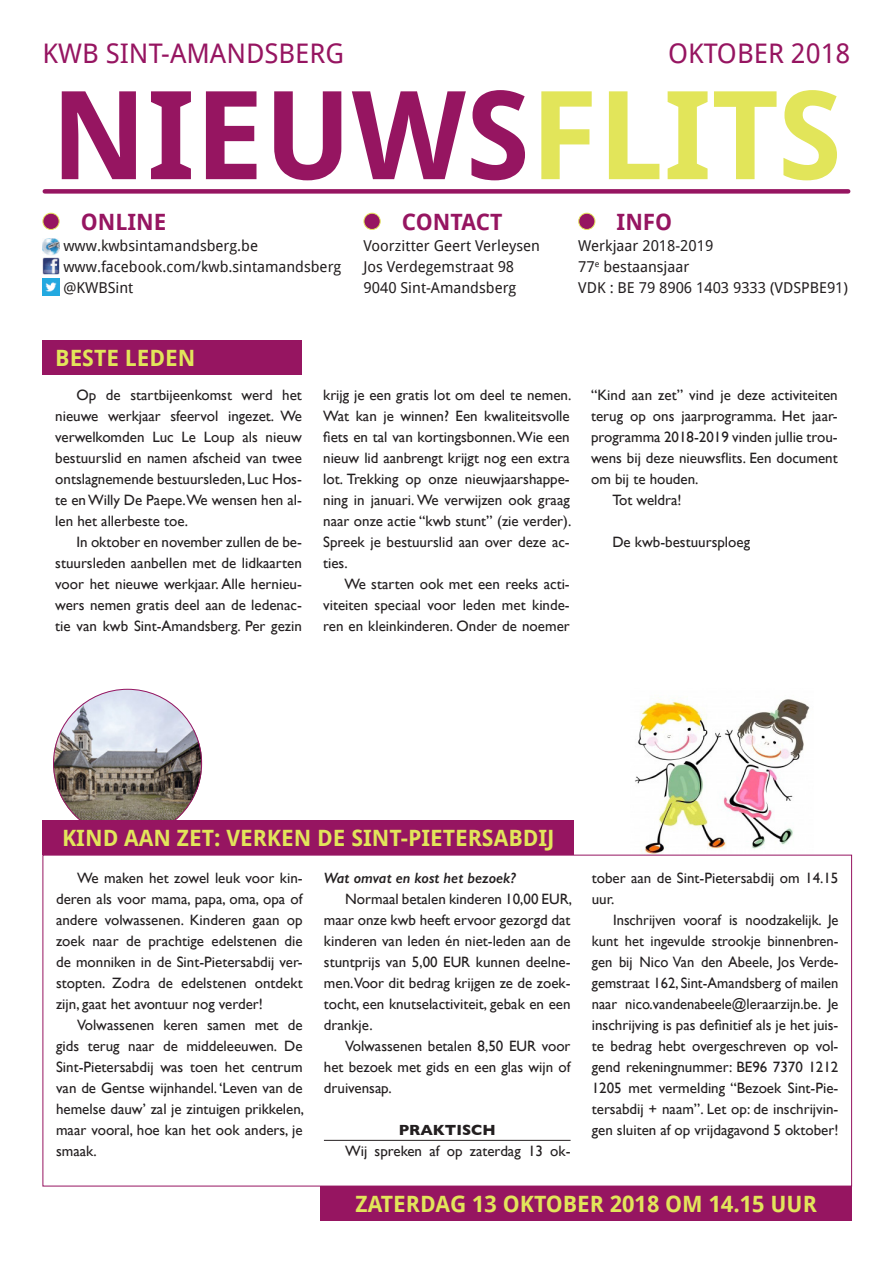
<style>
.page{position:relative;width:893px;height:1263px;background:#fff}
.page>*{position:absolute;margin:0;border:0;box-sizing:border-box;transform-origin:0 0}
.t1{font:700 123px "Droid Sans";color:#961561}
.t2{font:27px "Droid Sans";color:#961561}
.t3{font:700 22.5px "Droid Sans";color:#e2e55a}
.t4{font:700 22.5px "Droid Sans";color:#961561}
.Broodtekst{font:15px/21px "Gill Sans";color:#231f20;text-align:justify}
.t5{font:15px "Droid Sans";color:#231f20}
.Broodtekst_-_Tussent{font:italic 600 15px "Gill Sans";color:#231f20}
.Tussentitel__Praktis{font:700 15px "Gill Sans";color:#231f20}
.s1{color:#e2e55a}
</style>
<div class="page">
<img style="left:53px;top:689px;width:149px;height:132px">
<img style="left:631px;top:697px;width:183px;height:158px">
<div style="left:45px;top:189px;width:803px;height:5px;background:#961561"></div>
<div style="left:364px;top:213px;width:16px;height:16px;background:#961561;border-radius:50%"></div>
<div style="left:364px;top:213px;width:17px;height:17px;border:1px solid #e2e55a;border-radius:50%"></div>
<div style="left:43px;top:213px;width:16px;height:16px;background:#961561;border-radius:50%"></div>
<div style="left:43px;top:213px;width:17px;height:17px;border:1px solid #e2e55a;border-radius:50%"></div>
<img style="left:43px;top:238px;width:17px;height:17px">
<img style="left:43px;top:258px;width:17px;height:17px">
<img style="left:43px;top:279px;width:17px;height:17px">
<div style="left:579px;top:213px;width:16px;height:16px;background:#961561;border-radius:50%"></div>
<div style="left:578px;top:213px;width:17px;height:17px;border:1px solid #e2e55a;border-radius:50%"></div>
<div style="left:43px;top:821px;width:531px;height:34px;background:#961561"></div>
<div style="left:320px;top:1186px;width:532px;height:34px;background:#961561"></div>
<hr style="left:324px;top:1140px;width:247px;height:1px;background:#231f20">
<div style="left:43px;top:340px;width:259px;height:34px;background:#961561"></div>
<p class="t2" style="left:668px;top:38px;width:184px">OKTOBER 2018</p>
<p class="t1" style="left:51px;top:65px;width:793px">NIEUWS<span class="s1">FLITS</span></p>
<p class="t4" style="left:402px;top:209px;width:102px">CONTACT</p>
<p class="t5" style="left:364px;top:237px;width:178px">Voorzitter Geert Verleysen</p>
<p class="t5" style="left:364px;top:258px;width:152px">Jos Verdegemstraat 98</p>
<p class="t5" style="left:364px;top:279px;width:154px">9040 Sint-Amandsberg</p>
<p class="t2" style="left:43px;top:38px;width:303px">KWB SINT-AMANDSBERG</p>
<p class="t4" style="left:81px;top:209px;width:87px">ONLINE</p>
<p class="t5" style="left:63px;top:237px;width:196px">www.kwbsintamandsberg.be</p>
<p class="t5" style="left:63px;top:258px;width:279px">www.facebook.com/kwb.sintamandsberg</p>
<p class="t5" style="left:63px;top:279px;width:71px">@KWBSint</p>
<p class="t4" style="left:617px;top:209px;width:57px">INFO</p>
<p class="t5" style="left:578px;top:237px;width:137px">Werkjaar 2018-2019</p>
<p class="t5" style="left:578px;top:258px;width:113px">77<sup>e</sup> bestaansjaar</p>
<p class="t5" style="left:578px;top:279px;width:271px">VDK : BE 79 8906 1403 9333 (VDSPBE91)</p>
<p class="t3" style="left:55px;top:345px;width:142px">BESTE LEDEN</p>
<p class="Broodtekst" style="left:55px;top:384px;width:248px;text-indent:21px">Op de startbijeenkomst werd het nieuwe werkjaar sfeervol ingezet. We verwelkomden Luc Le Loup als nieuw bestuurslid en namen afscheid van twee ontslagnemende bestuursleden, Luc Hos&shy;te en Willy De Paepe.We wensen hen al&shy;len het allerbeste toe.</p>
<p class="Broodtekst" style="left:55px;top:531px;width:248px;text-indent:21px">In oktober en november zullen de be&shy;stuursleden aanbellen met de lidkaarten voor het nieuwe werkjaar. Alle hernieu&shy;wers nemen gratis deel aan de ledenac&shy;tie van kwb Sint-Amandsberg. Per gezin</p>
<p class="Broodtekst" style="left:323px;top:384px;width:250px">krijg je een gratis lot om deel te nemen.<br>Wat kan je winnen? Een kwaliteitsvolle fiets en tal van kortingsbonnen. Wie een nieuw lid aanbrengt krijgt nog een extra lot. Trekking op onze nieuwjaarshappe&shy;ning in januari. We verwijzen ook graag naar onze actie “kwb stunt” (zie verder).<br>Spreek je bestuurslid aan over deze ac&shy;ties.</p>
<p class="Broodtekst" style="left:323px;top:573px;width:248px;text-indent:21px">We starten ook met een reeks acti&shy;viteiten speciaal voor leden met kinde&shy;ren en kleinkinderen. Onder de noemer</p>
<p class="Broodtekst" style="left:591px;top:384px;width:248px">“Kind aan zet” vind je deze activiteiten terug op ons jaarprogramma. Het jaar&shy;programma 2018-2019 vinden jullie trou&shy;wens bij deze nieuwsflits. Een document om bij te houden.</p>
<p class="Broodtekst" style="left:612px;top:489px;width:71px">Tot weldra!</p>
<p class="Broodtekst" style="left:612px;top:531px;width:139px">De kwb-bestuursploeg</p>
<p class="t3" style="left:62px;top:825px;width:494px">KIND AAN ZET: VERKEN DE SINT-PIETERSABDIJ</p>
<p class="Broodtekst" style="left:56px;top:867px;width:248px;text-indent:21px">We maken het zowel leuk voor kin&shy;deren als voor mama, papa, oma, opa of andere volwassenen. Kinderen gaan op zoek naar de prachtige edelstenen die de monniken in de Sint-Pietersabdij ver&shy;stopten. Zodra de edelstenen ontdekt zijn, gaat het avontuur nog verder!</p>
<p class="Broodtekst" style="left:56px;top:1014px;width:250px;text-indent:21px">Volwassenen keren samen met de gids terug naar de middeleeuwen. De Sint-Pietersabdij was toen het centrum van de Gentse wijnhandel. ‘Leven van de hemelse dauw’ zal je zintuigen prikkelen, maar vooral, hoe kan het ook anders, je smaak.</p>
<p class="Broodtekst_-_Tussent" style="left:324px;top:868px;width:193px">Wat omvat en kost het bezoek?</p>
<p class="Broodtekst" style="left:324px;top:888px;width:250px;text-indent:21px">Normaal betalen kinderen 10,00 EUR, maar onze kwb heeft ervoor gezorgd dat kinderen van leden én niet-leden aan de stuntprijs van 5,00 EUR kunnen deelne&shy;men.Voor dit bedrag krijgen ze de zoek&shy;tocht, een knutselactiviteit, gebak en een drankje.</p>
<p class="Broodtekst" style="left:324px;top:1035px;width:248px;text-indent:21px">Volwassenen betalen 8,50 EUR voor het bezoek met gids en een glas wijn of druivensap.</p>
<p class="Tussentitel__Praktis" style="left:399px;top:1118px;width:98px">PRAKTISCH</p>
<p class="Broodtekst" style="left:345px;top:1140px;width:227px">Wij spreken af op zaterdag 13 ok-</p>
<p class="Broodtekst" style="left:592px;top:867px;width:248px">tober aan de Sint-Pietersabdij om 14.15 uur.</p>
<p class="Broodtekst" style="left:592px;top:909px;width:248px;text-indent:21px">Inschrijven vooraf is noodzakelijk. Je kunt het ingevulde strookje binnenbren&shy;gen bij Nico Van den Abeele, Jos Verde&shy;gemstraat 162, Sint-Amandsberg of mailen naar nico.vandenabeele@leraarzijn.be. Je inschrijving is pas definitief als je het juis&shy;te bedrag hebt overgeschreven op vol&shy;gend rekeningnummer: BE96 7370 1212<br>1205 met vermelding “Bezoek Sint-Pie&shy;tersabdij + naam”. Let op: de inschrijvin&shy;gen sluiten af op vrijdagavond 5 oktober!</p>
<p class="t3" style="left:356px;top:1191px;width:463px">ZATERDAG 13 OKTOBER 2018 OM 14.15 UUR</p>
</div>
